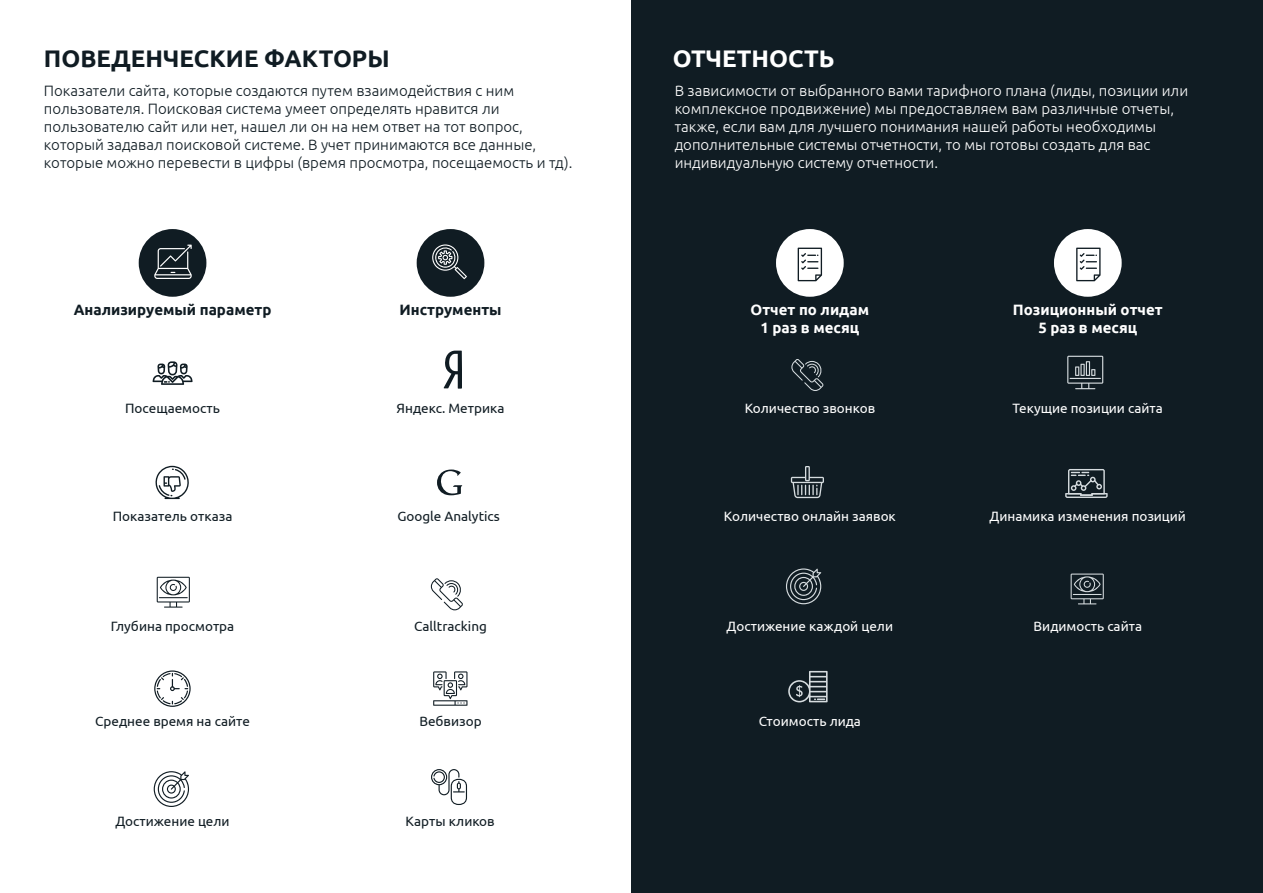
<style>
.page{position:relative;width:1263px;height:893px;background:#fff}
.page>*{position:absolute;margin:0;border:0;box-sizing:border-box;transform-origin:0 0}
.t1{font:700 24px "Ubuntu";color:#101c23}
.t2{font:700 24px "Ubuntu";color:#fff}
.t3{font:300 15px/18px "Ubuntu";color:#101c23}
.t4{font:300 15px/18px "Ubuntu";color:#fff}
.t5{font:700 15px/18px "Ubuntu";color:#fff;text-align:center}
.t6{font:700 15px "Ubuntu";color:#101c23}
.t7{font:13.5px "Ubuntu";color:#101c23}
.t8{font:13.5px "Ubuntu";color:#fff}
</style>
<div class="page">
<div style="left:631px;top:0;width:632px;height:893px;background:#101c23"></div>
<div style="left:417px;top:229px;width:67px;height:68px;background:#101c23;border-radius:50%"></div>
<div style="left:139px;top:229px;width:67px;height:68px;background:#101c23;border-radius:50%"></div>
<div style="left:1054px;top:229px;width:68px;height:68px;background:#fff;border-radius:50%"></div>
<div style="left:776px;top:229px;width:68px;height:68px;background:#fff;border-radius:50%"></div>
<svg style="left:798px;top:248px;width:24px;height:33px"></svg>
<svg style="left:1076px;top:248px;width:24px;height:33px"></svg>
<svg style="left:791px;top:359px;width:33px;height:32px"></svg>
<svg style="left:431px;top:578px;width:32px;height:32px"></svg>
<svg style="left:791px;top:466px;width:33px;height:32px"></svg>
<svg style="left:1065px;top:469px;width:43px;height:29px"></svg>
<svg style="left:788px;top:671px;width:40px;height:31px"></svg>
<svg style="left:786px;top:568px;width:35px;height:36px"></svg>
<svg style="left:154px;top:771px;width:35px;height:36px"></svg>
<svg style="left:153px;top:361px;width:40px;height:24px"></svg>
<svg style="left:437px;top:469px;width:25px;height:26px"></svg>
<svg style="left:444px;top:351px;width:18px;height:38px"></svg>
<svg style="left:1070px;top:574px;width:34px;height:30px"></svg>
<svg style="left:157px;top:577px;width:33px;height:31px"></svg>
<svg style="left:431px;top:769px;width:36px;height:36px"></svg>
<svg style="left:154px;top:670px;width:37px;height:37px"></svg>
<svg style="left:1067px;top:356px;width:36px;height:33px"></svg>
<svg style="left:155px;top:466px;width:34px;height:33px"></svg>
<svg style="left:433px;top:671px;width:34px;height:35px"></svg>
<svg style="left:154px;top:245px;width:38px;height:34px"></svg>
<svg style="left:432px;top:244px;width:35px;height:35px"></svg>
<h1 class="t1" style="left:44px;top:44px;width:347px">ПОВЕДЕНЧЕСКИЕ ФАКТОРЫ</h1>
<h1 class="t2" style="left:673px;top:44px;width:163px">ОТЧЕТНОСТЬ</h1>
<p class="t3" style="left:44px;top:81px;width:530px">Показатели сайта, которые создаются путем взаимодействия с ним пользователя. Поисковая система умеет определять нравится ли пользователю сайт или нет, нашел ли он на нем ответ на тот вопрос, который задавал поисковой системе. В учет принимаются все данные, которые можно перевести в цифры (время просмотра, посещаемость и тд).</p>
<p class="t4" style="left:675px;top:81px;width:515px">В зависимости от выбранного вами тарифного плана (лиды, позиции или комплексное продвижение) мы предоставляем вам различные отчеты, также, если вам для лучшего понимания нашей работы необходимы дополнительные системы отчетности, то мы готовы создать для вас индивидуальную систему отчетности.</p>
<p class="t6" style="left:74px;top:300px;width:199px">Анализируемый параметр</p>
<p class="t6" style="left:399px;top:300px;width:104px">Инструменты</p>
<p class="t5" style="left:750px;top:300px;width:120px">Отчет по лидам<br>1 раз в месяц</p>
<p class="t5" style="left:1013px;top:300px;width:151px">Позиционный отчет<br>5 раз в месяц</p>
<p class="t7" style="left:125px;top:400px;width:96px">Посещаемость</p>
<p class="t7" style="left:397px;top:400px;width:109px">Яндекс. Метрика</p>
<p class="t8" style="left:745px;top:400px;width:132px">Количество звонков</p>
<p class="t8" style="left:1012px;top:400px;width:152px">Текущие позиции сайта</p>
<p class="t7" style="left:113px;top:508px;width:121px">Показатель отказа</p>
<p class="t7" style="left:397px;top:508px;width:104px">Google Analytics</p>
<p class="t8" style="left:724px;top:508px;width:174px">Количество онлайн заявок</p>
<p class="t8" style="left:990px;top:508px;width:198px">Динамика изменения позиций</p>
<p class="t7" style="left:111px;top:618px;width:125px">Глубина просмотра</p>
<p class="t7" style="left:414px;top:618px;width:74px">Calltracking</p>
<p class="t8" style="left:727px;top:618px;width:168px">Достижение каждой цели</p>
<p class="t8" style="left:1033px;top:618px;width:110px">Видимость сайта</p>
<p class="t7" style="left:95px;top:713px;width:156px">Среднее время на сайте</p>
<p class="t7" style="left:419px;top:713px;width:64px">Вебвизор</p>
<p class="t8" style="left:759px;top:713px;width:104px">Стоимость лида</p>
<p class="t7" style="left:115px;top:813px;width:116px">Достижение цели</p>
<p class="t7" style="left:406px;top:813px;width:90px">Карты кликов</p>
</div>
